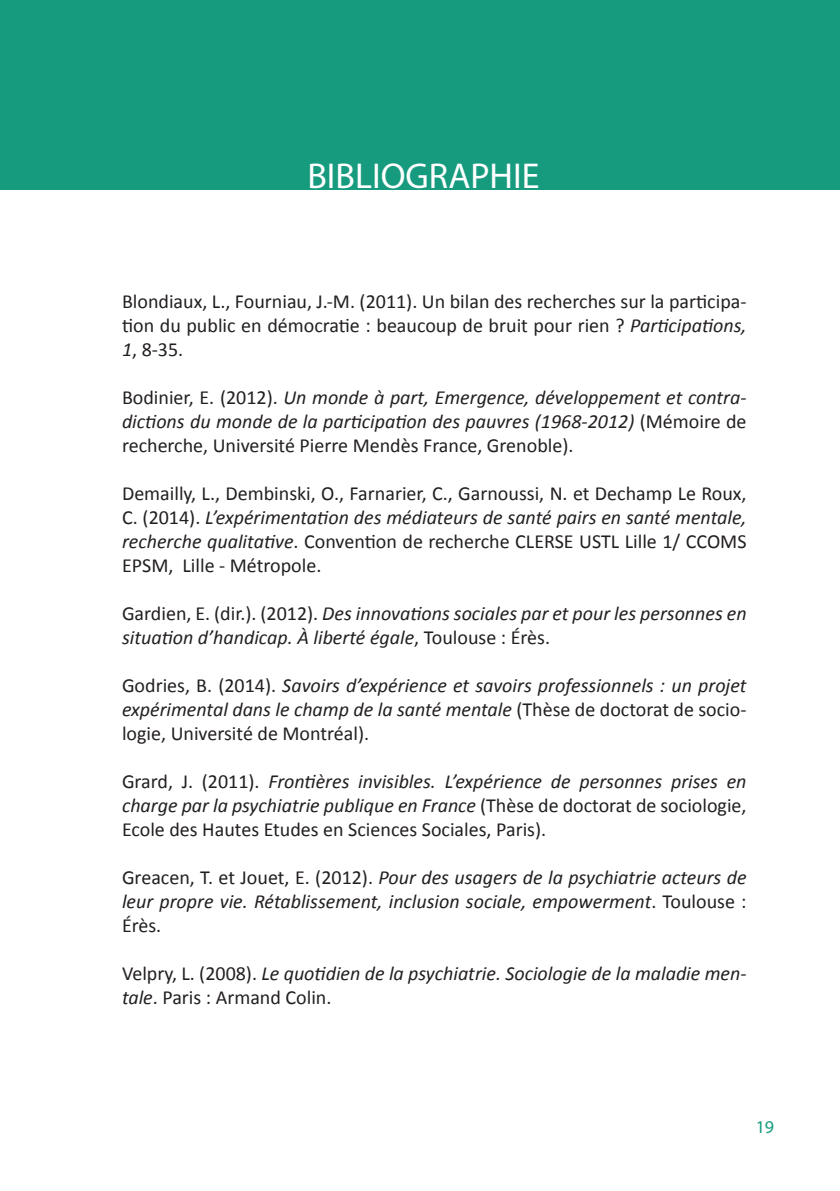
<style>
.page{position:relative;width:840px;height:1191px;background:#fff}
.page>*{position:absolute;margin:0;border:0;box-sizing:border-box;transform-origin:0 0}
.t1{font:36px "Myriad Pro";color:#fff}
.t2{font:italic 20px/24px "Calibri";color:#231f20;text-align:justify}
.t3{font:20px/24px "Calibri";color:#231f20;text-align:justify}
.t4{font:18px "Myriad Pro";color:#169b7e}
.s1{font-style:italic}
.s2{font-style:normal}
</style>
<div class="page">
<div style="left:0;top:0;width:839px;height:190px;background:#169b7e"></div>
<h1 class="t1" style="left:307px;top:154px;width:233px">BIBLIOGRAPHIE</h1>
<p class="t3" style="left:122px;top:289px;width:625px">Blondiaux, L., Fourniau, J.-M. (2011). Un bilan des recherches sur la participa&shy;tion du public en démocratie : beaucoup de bruit pour rien ? <span class="s1">Participations, 1</span>, 8-35.</p>
<p class="t2" style="left:122px;top:385px;width:625px"><span class="s2">Bodinier, E. (2012).</span> Un monde à part, Emergence, développement et contra&shy;dictions du monde de la participation des pauvres (1968-2012) <span class="s2">(Mémoire de recherche, Université Pierre Mendès France, Grenoble).</span></p>
<p class="t3" style="left:122px;top:481px;width:625px">Demailly, L., Dembinski, O., Farnarier, C., Garnoussi, N. et Dechamp Le Roux, C. (2014). <span class="s1">L’expérimentation des médiateurs de santé pairs en santé mentale, recherche qualitative</span>. Convention de recherche CLERSE USTL Lille 1/ CCOMS EPSM, Lille - Métropole.</p>
<p class="t2" style="left:122px;top:601px;width:625px"><span class="s2">Gardien, E. (dir.). (2012).</span> Des innovations sociales par et pour les personnes en situation d’handicap. À liberté égale<span class="s2">, Toulouse : Érès.</span></p>
<p class="t2" style="left:122px;top:673px;width:625px"><span class="s2">Godries, B. (2014).</span> Savoirs d’expérience et savoirs professionnels : un projet expérimental dans le champ de la santé mentale <span class="s2">(Thèse de doctorat de socio&shy;logie, Université de Montréal).</span></p>
<p class="t3" style="left:122px;top:769px;width:625px">Grard, J. (2011). <span class="s1">Frontières invisibles. L’expérience de personnes prises en charge par la psychiatrie publique en France</span> (Thèse de doctorat de sociologie, Ecole des Hautes Etudes en Sciences Sociales, Paris).</p>
<p class="t2" style="left:122px;top:865px;width:625px"><span class="s2">Greacen, T. et Jouet, E. (2012).</span> Pour des usagers de la psychiatrie acteurs de leur propre vie. Rétablissement, inclusion sociale, empowerment<span class="s2">. Toulouse :<br>Érès.</span></p>
<p class="t2" style="left:122px;top:961px;width:625px"><span class="s2">Velpry, L. (2008).</span> Le quotidien de la psychiatrie. Sociologie de la maladie men&shy;tale<span class="s2">. Paris : Armand Colin.</span></p>
<p class="t4" style="left:755px;top:1115px;width:20px">19</p>
</div>
